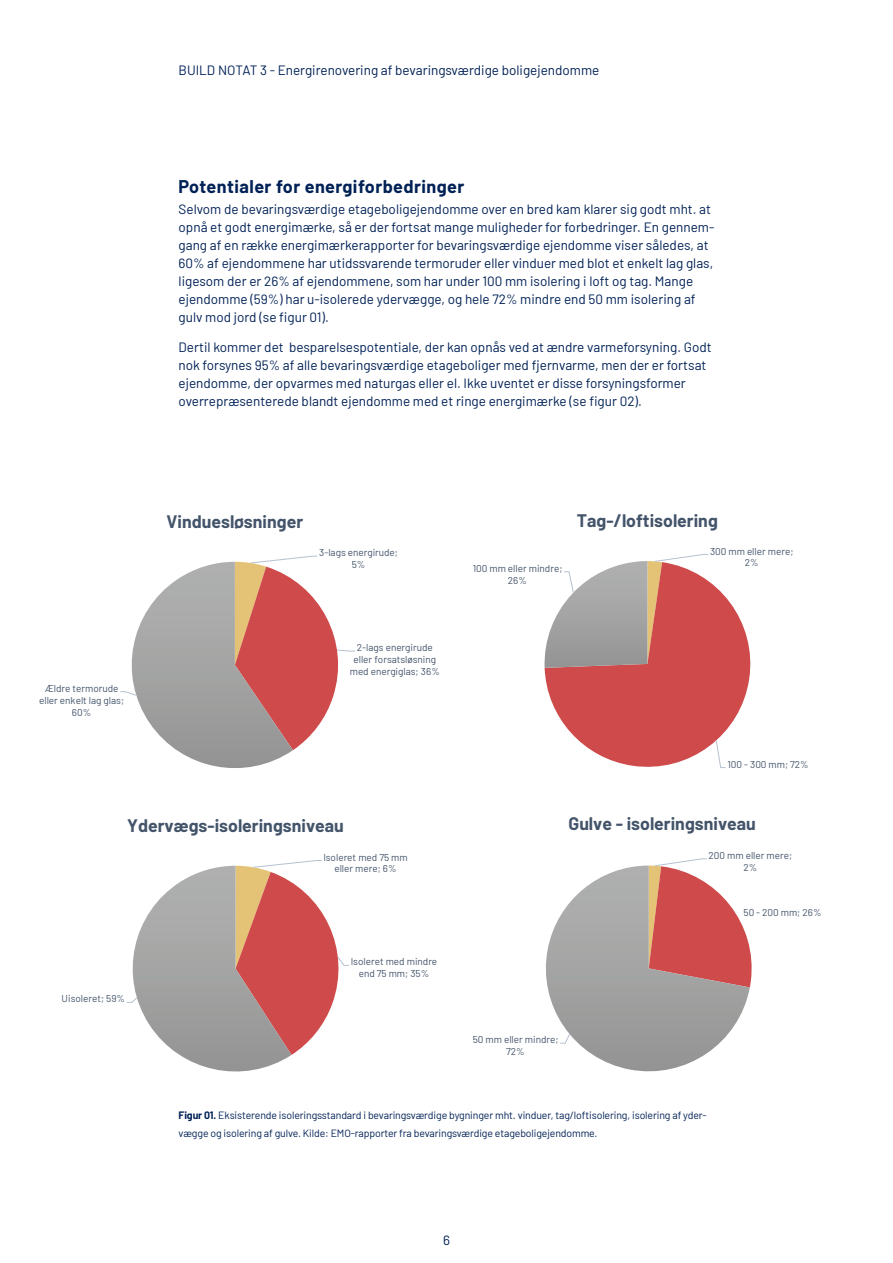
<style>
.page{position:relative;width:893px;height:1263px;background:#fff}
.page>*{position:absolute;margin:0;border:0;box-sizing:border-box;transform-origin:0 0}
.t1{font:700 18px "Barlow";letter-spacing:.025em;color:#002156}
.t2{font:700 17.7px "Barlow";color:#43546a}
.t3{font:13.5px/18px "Barlow";color:#002156}
.t4{font:10.5px/18px "Barlow";letter-spacing:-.01em;color:#002156}
.t5{font:10.05px/12px "Barlow";color:#43546a;text-align:center}
.s1{font-weight:700}
</style>
<div class="page">
<svg style="left:120px;top:555px;width:235px;height:213px"></svg>
<svg style="left:544px;top:554px;width:207px;height:214px"></svg>
<svg style="left:126px;top:860px;width:223px;height:212px"></svg>
<svg style="left:546px;top:858px;width:206px;height:214px"></svg>
<p class="t3" style="left:179px;top:60px;width:422px">BUILD NOTAT 3 - Energirenovering af bevaringsværdige boligejendomme</p>
<h1 class="t1" style="left:179px;top:173px;width:287px">Potentialer for energiforbedringer</h1>
<p class="t3" style="left:179px;top:199px;width:537px">Selvom de bevaringsværdige etageboligejendomme over en bred kam klarer sig godt mht. at opnå et godt energimærke, så er der fortsat mange muligheder for forbedringer. En gennem&shy;gang af en række energimærkerapporter for bevaringsværdige ejendomme viser således, at 60% af ejendommene har utidssvarende termoruder eller vinduer med blot et enkelt lag glas, ligesom der er 26% af ejendommene, som har under 100 mm isolering i loft og tag. Mange ejendomme (59%) har u-isolerede ydervægge, og hele 72% mindre end 50 mm isolering af gulv mod jord (se figur 01).</p>
<p class="t3" style="left:179px;top:337px;width:535px">Dertil kommer det besparelsespotentiale, der kan opnås ved at ændre varmeforsyning. Godt nok forsynes 95% af alle bevaringsværdige etageboliger med fjernvarme, men der er fortsat ejendomme, der opvarmes med naturgas eller el. Ikke uventet er disse forsyningsformer overrepræsenterede blandt ejendomme med et ringe energimærke (se figur 02).</p>
<p class="t5" style="left:39px;top:681px;width:87px">Ældre termorude eller enkelt lag glas;<br>60%</p>
<h2 class="t2" style="left:166px;top:508px;width:138px">Vinduesløsninger</h2>
<p class="t5" style="left:319px;top:546px;width:80px">3-lags energirude;<br>5%</p>
<p class="t5" style="left:350px;top:641px;width:92px">2-lags energirude eller forsatsløsning med energiglas; 36%</p>
<h2 class="t2" style="left:127px;top:812px;width:218px">Ydervægs-isoleringsniveau</h2>
<p class="t5" style="left:323px;top:850px;width:86px">Isoleret med 75 mm eller mere; 6%</p>
<p class="t5" style="left:62px;top:992px;width:65px">Uisoleret; 59%</p>
<p class="t5" style="left:351px;top:955px;width:88px">Isoleret med mindre end 75 mm; 35%</p>
<p class="t5" style="left:473px;top:561px;width:91px">100 mm eller mindre;<br>26%</p>
<h2 class="t2" style="left:577px;top:508px;width:142px">Tag-/loftisolering</h2>
<p class="t5" style="left:710px;top:544px;width:85px">300 mm eller mere;<br>2%</p>
<p class="t5" style="left:727px;top:757px;width:83px">100 - 300 mm; 72%</p>
<h2 class="t2" style="left:568px;top:810px;width:189px">Gulve - isoleringsniveau</h2>
<p class="t5" style="left:473px;top:1033px;width:87px">50 mm eller mindre;<br>72%</p>
<p class="t5" style="left:708px;top:848px;width:85px">200 mm eller mere;<br>2%</p>
<p class="t5" style="left:743px;top:905px;width:79px">50 - 200 mm; 26%</p>
<p class="t4" style="left:179px;top:1105px;width:530px"><span class="s1">Figur 01.</span> Eksisterende isoleringsstandard i bevaringsværdige bygninger mht. vinduer, tag/loftisolering, isolering af yder&shy;vægge og isolering af gulve. Kilde: EMO-rapporter fra bevaringsværdige etageboligejendomme.</p>
<p class="t3" style="left:443px;top:1230px;width:8px">6</p>
</div>
